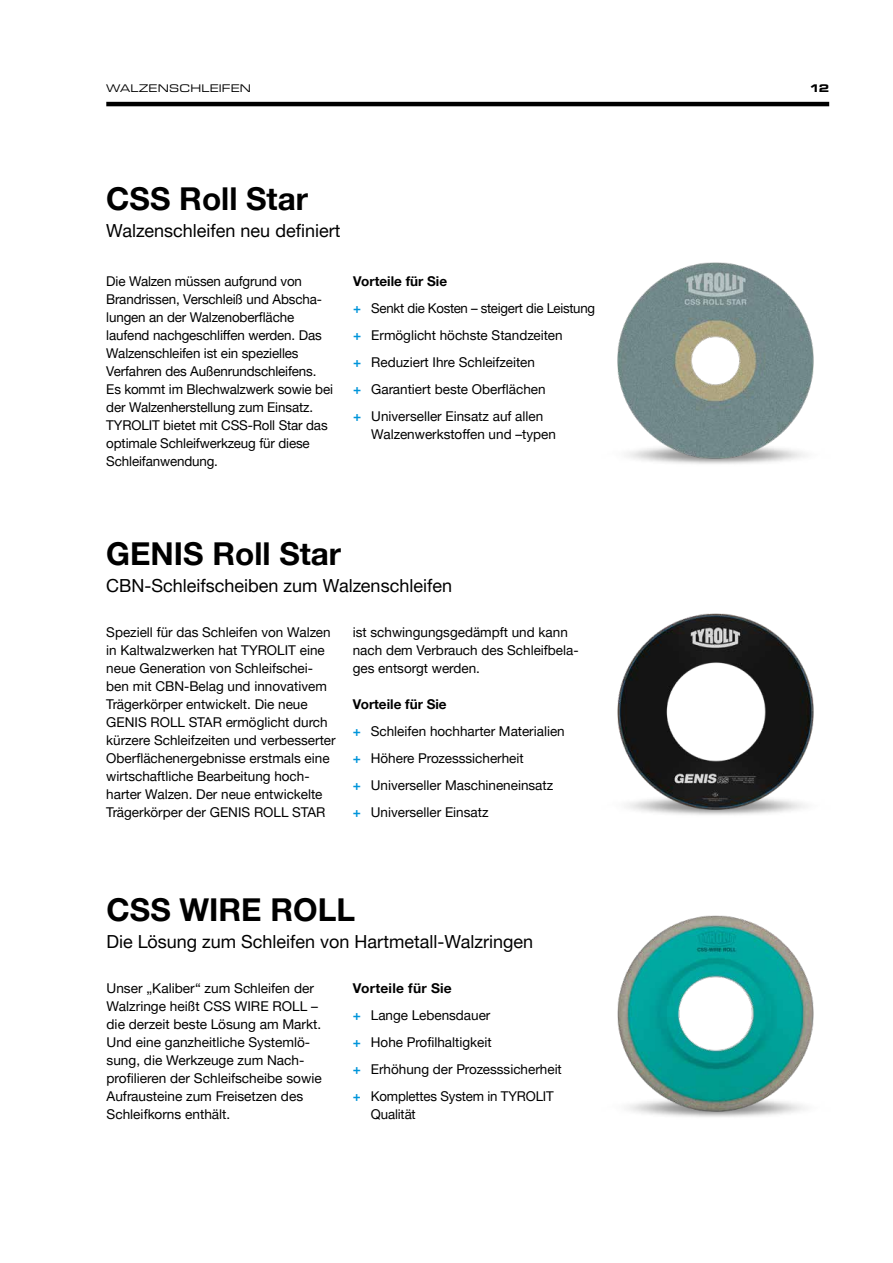
<style>
.page{position:relative;width:893px;height:1263px;background:#fff}
.page>*{position:absolute;margin:0;border:0;box-sizing:border-box;transform-origin:0 0}
.t1{font:700 31.5px "Helvetica Neue LTW1 G";color:#000}
.t2{font:18px "Helvetica Neue LTW1 G";color:#000}
.t3{font:13.5px/18px "Helvetica Neue LTW1 G";color:#000}
.t4{font:expanded 11.25px "Eurostile Next W1 G";letter-spacing:.02em;color:#000}
.t5{font:700 expanded 11.25px "Eurostile Next W1 G";color:#000}
.s1{font-weight:700}
.s2{font-weight:700;color:#0095da}
</style>
<div class="page">
<hr style="left:106px;top:102px;width:723px;height:4px;background:#000">
<img style="left:616px;top:613px;width:199px;height:199px">
<img style="left:616px;top:915px;width:199px;height:199px">
<img style="left:616px;top:262px;width:199px;height:199px">
<p class="t4" style="left:106px;top:81px;width:146px">WALZENSCHLEIFEN</p>
<h1 class="t1" style="left:106px;top:179px;width:203px">CSS Roll Star</h1>
<h2 class="t2" style="left:106px;top:219px;width:236px">Walzenschleifen neu definiert</h2>
<p class="t3" style="left:106px;top:272px;width:228px">Die Walzen müssen aufgrund von Brandrissen, Verschleiß und Abscha&shy;lungen an der Walzenoberfläche laufend nachgeschliffen werden. Das Walzenschleifen ist ein spezielles Verfahren des Außenrundschleifens.<br>Es kommt im Blechwalzwerk sowie bei der Walzenherstellung zum Einsatz.<br>TYROLIT bietet mit CSS-Roll Star das optimale Schleifwerkzeug für diese Schleifanwendung.</p>
<p class="t3" style="left:353px;top:268px;width:243px;line-height:27px"><span class="s1">Vorteile für Sie<br></span><span class="s2">+</span> Senkt die Kosten – steigert die Leistung <span class="s2">+</span> Ermöglicht höchste Standzeiten<br><span class="s2">+</span> Reduziert Ihre Schleifzeiten<br><span class="s2">+</span> Garantiert beste Oberflächen<br><span class="s2">+</span> Universeller Einsatz auf allen</p>
<p class="t3" style="left:371px;top:425px;width:186px">Walzenwerkstoffen und –typen</p>
<h1 class="t1" style="left:106px;top:535px;width:236px">GENIS Roll Star</h1>
<h2 class="t2" style="left:106px;top:575px;width:347px">CBN-Schleifscheiben zum Walzenschleifen</h2>
<p class="t3" style="left:106px;top:623px;width:231px">Speziell für das Schleifen von Walzen in Kaltwalzwerken hat TYROLIT eine neue Generation von Schleifschei&shy;ben mit CBN-Belag und innovativem Trägerkörper entwickelt. Die neue GENIS ROLL STAR ermöglicht durch kürzere Schleifzeiten und verbesserter Oberflächenergebnisse erstmals eine wirtschaftliche Bearbeitung hoch&shy;harter Walzen. Der neue entwickelte Trägerkörper der GENIS ROLL STAR</p>
<p class="t3" style="left:353px;top:623px;width:227px">ist schwingungsgedämpft und kann nach dem Verbrauch des Schleifbela&shy;ges entsorgt werden.</p>
<p class="t3" style="left:353px;top:691px;width:214px;line-height:27px"><span class="s1">Vorteile für Sie<br></span><span class="s2">+</span> Schleifen hochharter Materialien <span class="s2">+</span> Höhere Prozesssicherheit<br><span class="s2">+</span> Universeller Maschineneinsatz<br><span class="s2">+</span> Universeller Einsatz</p>
<h1 class="t1" style="left:107px;top:890px;width:250px">CSS WIRE ROLL</h1>
<h2 class="t2" style="left:107px;top:930px;width:428px">Die Lösung zum Schleifen von Hartmetall-Walzringen</h2>
<p class="t3" style="left:107px;top:979px;width:217px">Unser „Kaliber“ zum Schleifen der<br>Walzringe heißt CSS WIRE ROLL – die derzeit beste Lösung am Markt.<br>Und eine ganzheitliche Systemlö&shy;sung, die Werkzeuge zum Nach&shy;profilieren der Schleifscheibe sowie<br>Aufrausteine zum Freisetzen des<br>Schleifkorns enthält.</p>
<p class="t3" style="left:353px;top:974px;width:210px;line-height:27px"><span class="s1">Vorteile für Sie<br></span><span class="s2">+</span> Lange Lebensdauer<br><span class="s2">+</span> Hohe Profilhaltigkeit<br><span class="s2">+</span> Erhöhung der Prozesssicherheit <span class="s2">+</span> Komplettes System in TYROLIT</p>
<p class="t3" style="left:371px;top:1105px;width:46px">Qualität</p>
<p class="t5" style="left:811px;top:81px;width:20px">12</p>
</div>
